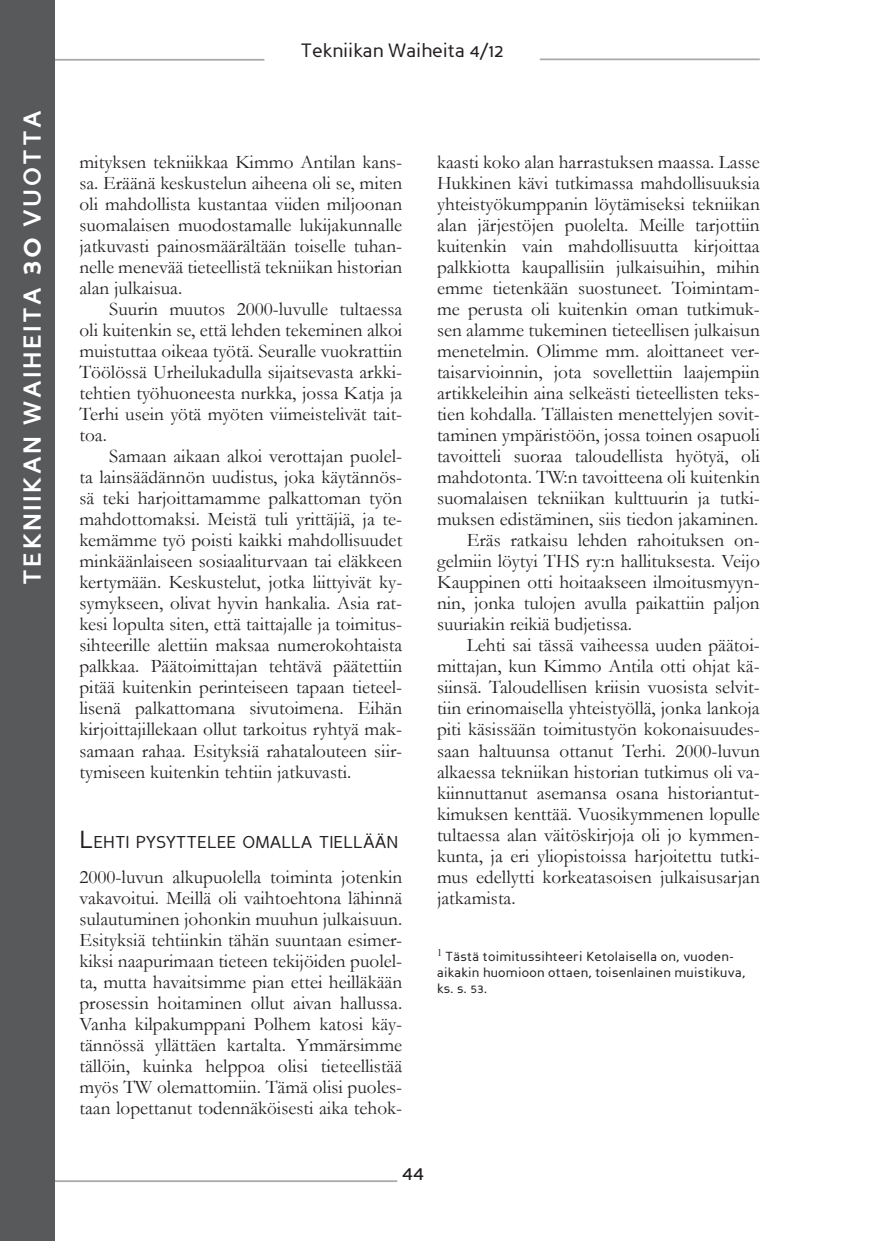
<style>
.page{position:relative;width:874px;height:1241px;background:#fff}
.page>*{position:absolute;margin:0;border:0;box-sizing:border-box;transform-origin:0 0}
.t1{font:700 24.5px "Perspective Sans";letter-spacing:.1em;color:#fff}
.t2{font:21px "Perspective Sans";color:#231f20}
.t3{font:19.25px/21px "Garamond";color:#231f20;text-align:justify}
.t4{font:19.25px "Perspective Sans";color:#231f20}
.t5{font:17.15px "Perspective Sans";color:#231f20}
.t6{font:13.12px/15.8px "Perspective Sans";letter-spacing:.02em;color:#231f20}
.s1{font-size:29.75px}
.s2{font-size:24.5px}
</style>
<div class="page">
<hr style="left:0;top:1179px;width:397px;height:2px;background:#a7a9ac">
<hr style="left:0;top:59px;width:264px;height:2px;background:#a7a9ac">
<hr style="left:539px;top:58px;width:220px;height:2px;background:#a7a9ac">
<div style="left:0;top:0;width:55px;height:1240px;background:#58595b"></div>
<p class="t1" style="left:23px;top:585px;width:476px;rotate:-90deg">TEKNIIKAN WAIHEITA <span class="s1">30</span> VUOTTA</p>
<p class="t4" style="left:300px;top:42px;width:205px">Tekniikan Waiheita 4/12</p>
<p class="t3" style="left:79px;top:152px;width:324px">mityksen tekniikkaa Kimmo Antilan kans&shy;sa. Eräänä keskustelun aiheena oli se, miten oli mahdollista kustantaa viiden miljoonan suomalaisen muodostamalle lukijakunnalle jatkuvasti painosmäärältään toiselle tuhan&shy;nelle menevää tieteellistä tekniikan historian alan julkaisua.</p>
<p class="t3" style="left:79px;top:299px;width:324px;text-indent:30px">Suurin muutos 2000-luvulle tultaessa oli kuitenkin se, että lehden tekeminen alkoi muistuttaa oikeaa työtä. Seuralle vuokrattiin Töölössä Urheilukadulla sijaitsevasta arkki&shy;tehtien työhuoneesta nurkka, jossa Katja ja Terhi usein yötä myöten viimeistelivät tait&shy;toa.</p>
<p class="t3" style="left:79px;top:446px;width:324px;text-indent:30px">Samaan aikaan alkoi verottajan puolel&shy;ta lainsäädännön uudistus, joka käytännös&shy;sä teki harjoittamamme palkattoman työn mahdottomaksi. Meistä tuli yrittäjiä, ja te&shy;kemämme työ poisti kaikki mahdollisuudet minkäänlaiseen sosiaaliturvaan tai eläkkeen kertymään. Keskustelut, jotka liittyivät ky&shy;symykseen, olivat hyvin hankalia. Asia rat&shy;kesi lopulta siten, että taittajalle ja toimitus&shy;sihteerille alettiin maksaa numerokohtaista palkkaa. Päätoimittajan tehtävä päätettiin pitää kuitenkin perinteiseen tapaan tieteel&shy;lisenä palkattomana sivutoimena. Eihän kirjoittajillekaan ollut tarkoitus ryhtyä mak&shy;samaan rahaa. Esityksiä rahatalouteen siir&shy;tymiseen kuitenkin tehtiin jatkuvasti.</p>
<p class="t5" style="left:79px;top:835px;width:320px"><span class="s2">L</span>EHTI PYSYTTELEE OMALLA TIELLÄÄN</p>
<p class="t3" style="left:79px;top:866px;width:324px">2000-luvun alkupuolella toiminta jotenkin vakavoitui. Meillä oli vaihtoehtona lähinnä sulautuminen johonkin muuhun julkaisuun.<br>Esityksiä tehtiinkin tähän suuntaan esimer&shy;kiksi naapurimaan tieteen tekijöiden puolel&shy;ta, mutta havaitsimme pian ettei heilläkään prosessin hoitaminen ollut aivan hallussa.<br>Vanha kilpakumppani Polhem katosi käy&shy;tännössä yllättäen kartalta. Ymmärsimme tällöin, kuinka helppoa olisi tieteellistää myös TW olemattomiin. Tämä olisi puoles&shy;taan lopettanut todennäköisesti aika tehok-</p>
<p class="t3" style="left:437px;top:152px;width:324px">kaasti koko alan harrastuksen maassa. Lasse</p>
<p class="t3" style="left:437px;top:173px;width:324px">Hukkinen kävi tutkimassa mahdollisuuksia</p>
<p class="t3" style="left:437px;top:194px;width:324px">yhteistyökumppanin löytämiseksi tekniikan</p>
<p class="t3" style="left:437px;top:215px;width:324px">alan järjestöjen puolelta. Meille tarjottiin</p>
<p class="t3" style="left:437px;top:236px;width:324px">kuitenkin vain mahdollisuutta kirjoittaa</p>
<p class="t3" style="left:437px;top:257px;width:324px">palkkiotta kaupallisiin julkaisuihin, mihin</p>
<p class="t3" style="left:437px;top:278px;width:324px">emme tietenkään suostuneet. Toimintam-</p>
<p class="t3" style="left:437px;top:299px;width:324px">me perusta oli kuitenkin oman tutkimuk-</p>
<p class="t3" style="left:437px;top:320px;width:324px">sen alamme tukeminen tieteellisen julkaisun</p>
<p class="t3" style="left:437px;top:341px;width:324px">menetelmin. Olimme mm. aloittaneet ver-</p>
<p class="t3" style="left:437px;top:362px;width:324px">taisarvioinnin, jota sovellettiin laajempiin</p>
<p class="t3" style="left:437px;top:383px;width:324px">artikkeleihin aina selkeästi tieteellisten teks-</p>
<p class="t3" style="left:437px;top:404px;width:324px">tien kohdalla. Tällaisten menettelyjen sovit-</p>
<p class="t3" style="left:437px;top:425px;width:324px">taminen ympäristöön, jossa toinen osapuoli</p>
<p class="t3" style="left:437px;top:446px;width:324px">tavoitteli suoraa taloudellista hyötyä, oli</p>
<p class="t3" style="left:437px;top:467px;width:324px">mahdotonta. TW:n tavoitteena oli kuitenkin</p>
<p class="t3" style="left:437px;top:488px;width:324px">suomalaisen tekniikan kulttuurin ja tutki-</p>
<p class="t3" style="left:437px;top:509px;width:323px">muksen edistäminen, siis tiedon jakaminen.</p>
<p class="t3" style="left:466px;top:530px;width:294px">Eräs ratkaisu lehden rahoituksen on-</p>
<p class="t3" style="left:437px;top:551px;width:324px">gelmiin löytyi THS ry:n hallituksesta. Veijo</p>
<p class="t3" style="left:437px;top:572px;width:324px">Kauppinen otti hoitaakseen ilmoitusmyyn-</p>
<p class="t3" style="left:437px;top:593px;width:324px">nin, jonka tulojen avulla paikattiin paljon</p>
<p class="t3" style="left:437px;top:614px;width:196px">suuriakin reikiä budjetissa.</p>
<p class="t3" style="left:466px;top:635px;width:294px">Lehti sai tässä vaiheessa uuden päätoi-</p>
<p class="t3" style="left:437px;top:656px;width:324px">mittajan, kun Kimmo Antila otti ohjat kä-</p>
<p class="t3" style="left:437px;top:677px;width:324px">siinsä. Taloudellisen kriisin vuosista selvit-</p>
<p class="t3" style="left:437px;top:698px;width:324px">tiin erinomaisella yhteistyöllä, jonka lankoja</p>
<p class="t3" style="left:437px;top:719px;width:324px">piti käsissään toimitustyön kokonaisuudes-</p>
<p class="t3" style="left:437px;top:740px;width:324px">saan haltuunsa ottanut Terhi. 2000-luvun</p>
<p class="t3" style="left:437px;top:761px;width:324px">alkaessa tekniikan historian tutkimus oli va-</p>
<p class="t3" style="left:437px;top:782px;width:324px">kiinnuttanut asemansa osana historiantut-</p>
<p class="t3" style="left:437px;top:803px;width:324px">kimuksen kenttää. Vuosikymmenen lopulle</p>
<p class="t3" style="left:437px;top:824px;width:324px">tultaessa alan väitöskirjoja oli jo kymmen-</p>
<p class="t3" style="left:437px;top:845px;width:324px">kunta, ja eri yliopistoissa harjoitettu tutki-</p>
<p class="t3" style="left:437px;top:866px;width:324px">mus edellytti korkeatasoisen julkaisusarjan</p>
<p class="t3" style="left:437px;top:887px;width:80px">jatkamista.</p>
<p class="t6" style="left:437px;top:950px;width:310px"><sup>1</sup> Tästä toimitussihteeri Ketolaisella on, vuoden&shy;aikakin huomioon ottaen, toisenlainen muistikuva, ks. s. 53.</p>
<p class="t2" style="left:402px;top:1164px;width:23px">44</p>
</div>
